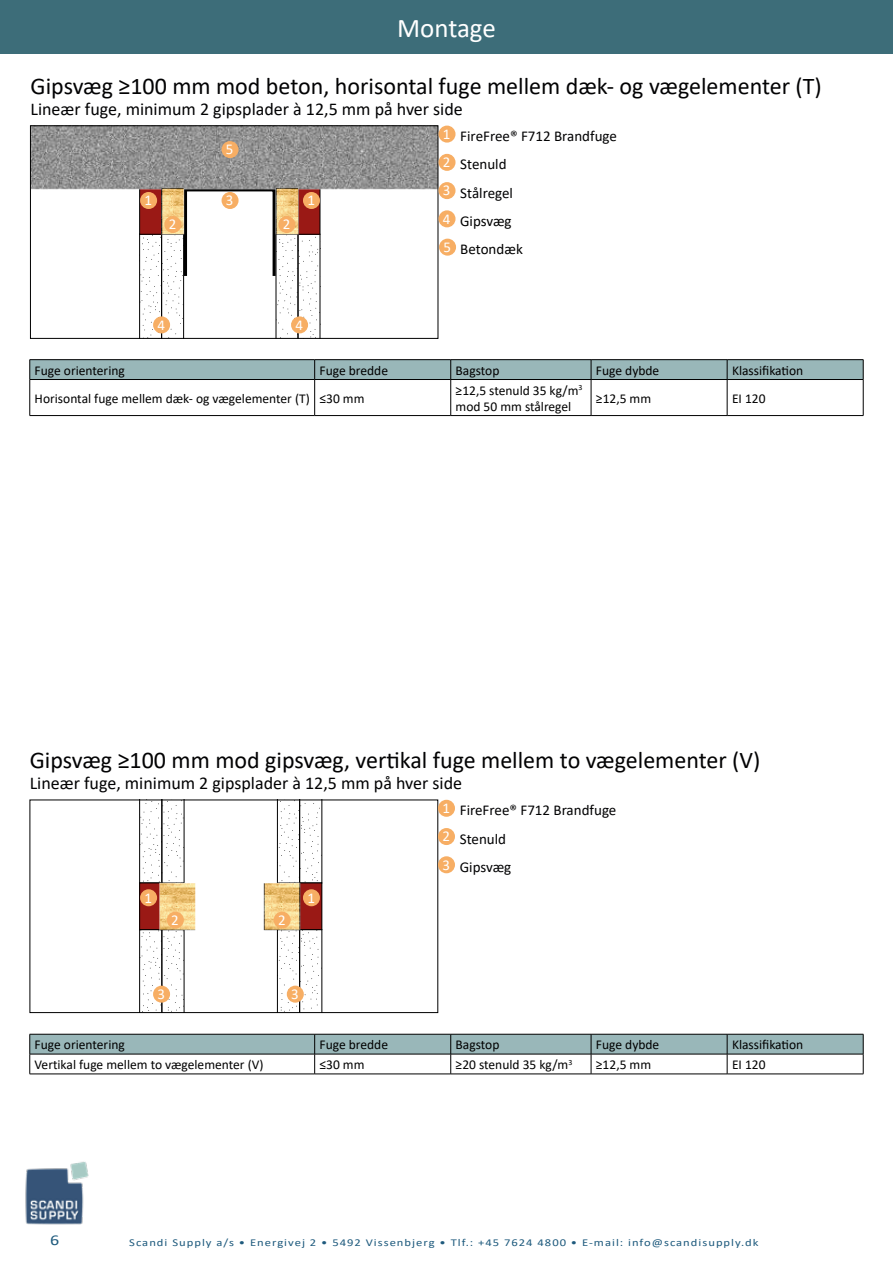
<style>
.page{position:relative;width:893px;height:1263px;background:#fff}
.page>*{position:absolute;margin:0;border:0;box-sizing:border-box;transform-origin:0 0}
.t1{font:27px "Calibri";letter-spacing:-.005em;color:#fff}
.t2{font:24px "Calibri";color:#020203}
.t3{font:18px "Calibri";color:#020203}
.t4{font:15px "Calibri";color:#020203}
.t5{font:15px "Calibri";color:#fff}
.t6{font:15px "Calibri";color:#000}
.t7{font:15px "Calibri";color:#1e5a7d;scale:1.2 1}
.t8{font:13.5px/16.2px "Calibri";color:#000}
.t9{font:10.5px "Calibri";letter-spacing:.08em;color:#1e5a7d;scale:1.2 1}
.s1{color:#fff}
</style>
<div class="page">
<svg style="left:139px;top:291px;width:45px;height:46px"></svg>
<svg style="left:276px;top:291px;width:44px;height:46px"></svg>
<img style="left:32px;top:128px;width:404px;height:62px">
<img style="left:105px;top:132px;width:115px;height:159px">
<img style="left:220px;top:132px;width:134px;height:159px">
<div style="left:30px;top:126px;width:408px;height:213px;border:1px solid #000"></div>
<svg style="left:139px;top:986px;width:45px;height:25px"></svg>
<svg style="left:277px;top:986px;width:45px;height:25px"></svg>
<svg style="left:139px;top:802px;width:45px;height:24px"></svg>
<svg style="left:277px;top:802px;width:45px;height:24px"></svg>
<img style="left:139px;top:826px;width:57px;height:160px">
<img style="left:263px;top:826px;width:60px;height:160px">
<div style="left:30px;top:800px;width:408px;height:213px;border:1px solid #000"></div>
<div style="left:0;top:0;width:893px;height:54px;background:#3d6d79"></div>
<img style="left:25px;top:1161px;width:64px;height:64px">
<hr style="left:30px;top:359px;width:285px;height:1px;background:#000">
<hr style="left:315px;top:359px;width:136px;height:1px;background:#000">
<hr style="left:451px;top:359px;width:140px;height:1px;background:#000">
<hr style="left:591px;top:359px;width:136px;height:1px;background:#000">
<hr style="left:727px;top:359px;width:136px;height:1px;background:#000">
<div style="left:30px;top:360px;width:834px;height:19px;background:#99b7b9"></div>
<hr style="left:30px;top:379px;width:285px;height:1px;background:#000">
<hr style="left:30px;top:380px;width:1px;height:35px;background:#000">
<hr style="left:315px;top:379px;width:136px;height:1px;background:#000">
<hr style="left:314px;top:380px;width:1px;height:35px;background:#000">
<hr style="left:451px;top:379px;width:140px;height:1px;background:#000">
<hr style="left:450px;top:380px;width:1px;height:35px;background:#000">
<hr style="left:591px;top:379px;width:136px;height:1px;background:#000">
<hr style="left:591px;top:380px;width:1px;height:35px;background:#000">
<hr style="left:727px;top:379px;width:136px;height:1px;background:#000">
<hr style="left:727px;top:380px;width:1px;height:35px;background:#000">
<hr style="left:863px;top:380px;width:1px;height:35px;background:#000">
<hr style="left:30px;top:415px;width:285px;height:1px;background:#000">
<hr style="left:315px;top:415px;width:136px;height:1px;background:#000">
<hr style="left:451px;top:415px;width:140px;height:1px;background:#000">
<hr style="left:591px;top:415px;width:136px;height:1px;background:#000">
<hr style="left:727px;top:415px;width:136px;height:1px;background:#000">
<svg style="left:30px;top:1034px;width:834px;height:40px"></svg>
<hr style="left:30px;top:1074px;width:285px;height:1px;background:#000">
<hr style="left:315px;top:1074px;width:136px;height:1px;background:#000">
<hr style="left:451px;top:1074px;width:140px;height:1px;background:#000">
<hr style="left:591px;top:1074px;width:136px;height:1px;background:#000">
<hr style="left:727px;top:1074px;width:136px;height:1px;background:#000">
<div style="left:438px;top:126px;width:17px;height:17px;background:#f7ae64;border-radius:50%"></div>
<div style="left:438px;top:800px;width:17px;height:17px;background:#f7ae64;border-radius:50%"></div>
<div style="left:303px;top:889px;width:17px;height:17px;background:#f7ae64;border-radius:50%"></div>
<div style="left:140px;top:889px;width:17px;height:17px;background:#f7ae64;border-radius:50%"></div>
<div style="left:140px;top:192px;width:17px;height:17px;background:#f7ae64;border-radius:50%"></div>
<div style="left:303px;top:192px;width:17px;height:17px;background:#f7ae64;border-radius:50%"></div>
<div style="left:438px;top:154px;width:17px;height:17px;background:#f7ae64;border-radius:50%"></div>
<div style="left:438px;top:828px;width:17px;height:17px;background:#f7ae64;border-radius:50%"></div>
<div style="left:274px;top:911px;width:17px;height:17px;background:#f7ae64;border-radius:50%"></div>
<div style="left:167px;top:911px;width:17px;height:17px;background:#f7ae64;border-radius:50%"></div>
<div style="left:164px;top:216px;width:17px;height:17px;background:#f7ae64;border-radius:50%"></div>
<div style="left:278px;top:216px;width:17px;height:17px;background:#f7ae64;border-radius:50%"></div>
<div style="left:438px;top:182px;width:17px;height:17px;background:#f7ae64;border-radius:50%"></div>
<div style="left:438px;top:856px;width:17px;height:17px;background:#f7ae64;border-radius:50%"></div>
<div style="left:222px;top:192px;width:17px;height:17px;background:#f7ae64;border-radius:50%"></div>
<div style="left:438px;top:210px;width:17px;height:17px;background:#f7ae64;border-radius:50%"></div>
<div style="left:153px;top:316px;width:17px;height:17px;background:#f7ae64;border-radius:50%"></div>
<div style="left:153px;top:986px;width:17px;height:17px;background:#f7ae64;border-radius:50%"></div>
<div style="left:291px;top:316px;width:17px;height:17px;background:#f7ae64;border-radius:50%"></div>
<div style="left:287px;top:986px;width:17px;height:17px;background:#f7ae64;border-radius:50%"></div>
<div style="left:439px;top:239px;width:17px;height:17px;background:#f7ae64;border-radius:50%"></div>
<div style="left:222px;top:141px;width:17px;height:17px;background:#f7ae64;border-radius:50%"></div>
<h1 class="t1" style="left:397px;top:9px;width:100px">Montage</h1>
<h2 class="t2" style="left:31px;top:69px;width:793px">Gipsvæg ≥100 mm mod beton, horisontal fuge mellem dæk- og vægelementer (T)</h2>
<h3 class="t3" style="left:31px;top:97px;width:434px">Lineær fuge, minimum 2 gipsplader à 12,5 mm på hver side</h3>
<p class="t5" style="left:226px;top:139px;width:9px">5</p>
<p class="t5" style="left:226px;top:190px;width:9px">3</p>
<p class="t5" style="left:144px;top:190px;width:9px">1</p>
<p class="t5" style="left:307px;top:190px;width:9px">1</p>
<p class="t5" style="left:169px;top:214px;width:9px">2</p>
<p class="t5" style="left:283px;top:214px;width:9px">2</p>
<p class="t5" style="left:157px;top:314px;width:9px">4</p>
<p class="t5" style="left:295px;top:314px;width:9px">4</p>
<p class="t5" style="left:443px;top:124px;width:9px">1</p>
<p class="t4" style="left:460px;top:126px;width:158px">FireFree® F712 Brandfuge</p>
<p class="t5" style="left:443px;top:152px;width:9px">2</p>
<p class="t4" style="left:460px;top:154px;width:48px">Stenuld</p>
<p class="t5" style="left:443px;top:180px;width:9px">3</p>
<p class="t4" style="left:460px;top:182px;width:54px">Stålregel</p>
<p class="t5" style="left:443px;top:208px;width:9px">4</p>
<p class="t6" style="left:460px;top:210px;width:53px">Gipsvæg</p>
<p class="t6" style="left:443px;top:239px;width:81px"><span class="s1">5</span> Betondæk</p>
<p class="t8" style="left:35px;top:362px;width:92px">Fuge orientering</p>
<p class="t8" style="left:320px;top:362px;width:70px">Fuge bredde</p>
<p class="t8" style="left:456px;top:362px;width:45px">Bagstop</p>
<p class="t8" style="left:596px;top:362px;width:65px">Fuge dybde</p>
<p class="t8" style="left:732px;top:362px;width:73px">Klassifikation</p>
<p class="t8" style="left:35px;top:390px;width:331px">Horisontal fuge mellem dæk- og vægelementer (T) ≤30 mm</p>
<p class="t8" style="left:456px;top:382px;width:129px">≥12,5 stenuld 35 kg/m<sup>3 </sup>mod 50 mm stålregel</p>
<p class="t8" style="left:596px;top:390px;width:57px">≥12,5 mm</p>
<p class="t8" style="left:732px;top:390px;width:35px">EI 120</p>
<h2 class="t2" style="left:30px;top:743px;width:732px">Gipsvæg ≥100 mm mod gipsvæg, vertikal fuge mellem to vægelementer (V)</h2>
<h3 class="t3" style="left:30px;top:771px;width:434px">Lineær fuge, minimum 2 gipsplader à 12,5 mm på hver side</h3>
<p class="t5" style="left:144px;top:887px;width:9px">1</p>
<p class="t5" style="left:307px;top:887px;width:9px">1</p>
<p class="t5" style="left:171px;top:909px;width:9px">2</p>
<p class="t5" style="left:278px;top:909px;width:9px">2</p>
<p class="t5" style="left:157px;top:984px;width:9px">3</p>
<p class="t5" style="left:291px;top:984px;width:9px">3</p>
<p class="t5" style="left:442px;top:798px;width:9px">1</p>
<p class="t4" style="left:460px;top:800px;width:158px">FireFree® F712 Brandfuge</p>
<p class="t5" style="left:442px;top:826px;width:9px">2</p>
<p class="t4" style="left:460px;top:828px;width:48px">Stenuld</p>
<p class="t5" style="left:442px;top:854px;width:9px">3</p>
<p class="t4" style="left:460px;top:856px;width:53px">Gipsvæg</p>
<p class="t8" style="left:35px;top:1036px;width:92px">Fuge orientering</p>
<p class="t8" style="left:320px;top:1036px;width:70px">Fuge bredde</p>
<p class="t8" style="left:456px;top:1036px;width:45px">Bagstop</p>
<p class="t8" style="left:596px;top:1036px;width:65px">Fuge dybde</p>
<p class="t8" style="left:732px;top:1036px;width:73px">Klassifikation</p>
<p class="t8" style="left:35px;top:1056px;width:230px">Vertikal fuge mellem to vægelementer (V)</p>
<p class="t8" style="left:320px;top:1056px;width:47px">≤30 mm</p>
<p class="t8" style="left:456px;top:1056px;width:118px">≥20 stenuld 35 kg/m<sup>3</sup></p>
<p class="t8" style="left:596px;top:1056px;width:57px">≥12,5 mm</p>
<p class="t8" style="left:732px;top:1056px;width:35px">EI 120</p>
<p class="t7" style="left:50px;top:1230px;width:9px">6</p>
<p class="t9" style="left:129px;top:1235px;width:526px">Scandi Supply a/s • Energivej 2 • 5492 Vissenbjerg • Tlf.: +45 7624 4800 • E-mail: info@scandisupply.dk</p>
</div>
